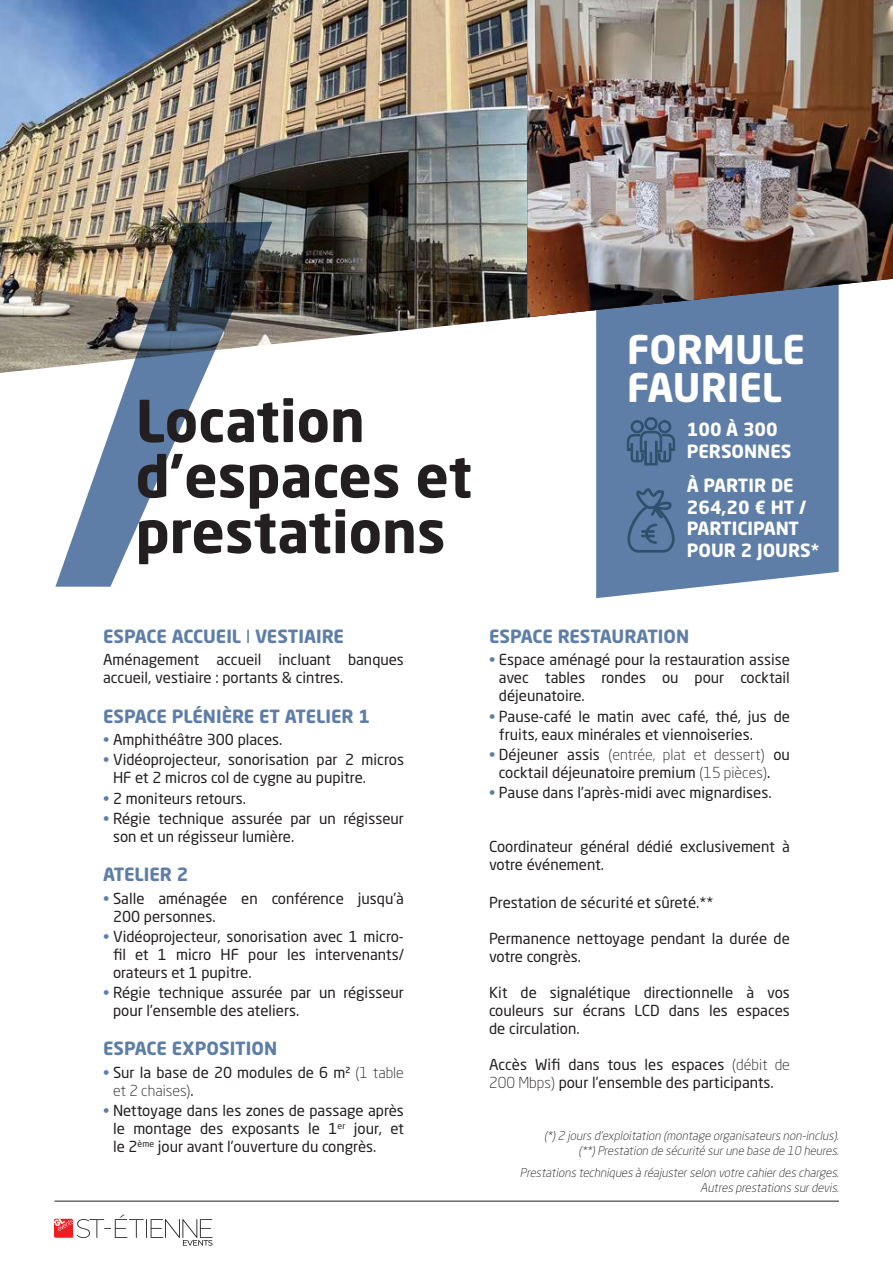
<style>
.page{position:relative;width:893px;height:1263px;background:#fff}
.page>*{position:absolute;margin:0;border:0;box-sizing:border-box;transform-origin:0 0}
.t1{font:700 57px/55.5px "Neo Sans Std";color:#231f20}
.t2{font:700 39px/37.5px "Neo Sans Std";color:#fff}
.t3{font:700 18px "Neo Sans Std";color:#5e7ea7}
.t4{font:700 18px/21.6px "Neo Sans Std";color:#fff}
.t5{font:15px/18px "Neo Sans Std";color:#231f20}
.t6{font:italic 300 12px/14.4px "Neo Sans Std";color:#231f20;text-align:right}
.s1{font-weight:400}
.s2{color:#5e7ea7}
.s3{font-weight:300}
</style>
<div class="page">
<div style="left:596px;top:317px;width:243px;height:281px;background:#5e7ea7"></div>
<img style="left:0;top:0;width:724px;height:373px">
<img style="left:55px;top:222px;width:217px;height:365px">
<svg style="left:626px;top:417px;width:49px;height:49px;background:#4b6b8f"></svg>
<svg style="left:627px;top:488px;width:48px;height:65px;background:#517197"></svg>
<img style="left:527px;top:0;width:366px;height:317px">
<hr style="left:54px;top:1201px;width:785px;height:1px;background:#231f20">
<svg style="left:54px;top:1214px;width:158px;height:32px"></svg>
<h1 class="t1" style="left:136px;top:392px;width:338px">Location d’espaces et prestations</h1>
<h2 class="t2" style="left:627px;top:330px;width:179px">FORMULE<br>FAURIEL</h2>
<p class="t4" style="left:687px;top:418px;width:106px">100 À 300<br>PERSONNES</p>
<p class="t4" style="left:687px;top:474px;width:134px">À PARTIR DE<br>264,20 € HT /<br>PARTICIPANT<br>POUR 2 JOURS*</p>
<p class="t3" style="left:103px;top:625px;width:242px">ESPACE ACCUEIL <span class="s1">I</span> VESTIAIRE</p>
<p class="t5" style="left:103px;top:651px;width:302px">Aménagement accueil incluant banques accueil, vestiaire : portants &amp; cintres.</p>
<p class="t3" style="left:103px;top:705px;width:268px">ESPACE PLÉNIÈRE ET ATELIER 1</p>
<p class="t5" style="left:103px;top:730px;width:181px"><span class="s2">•</span> Amphithéâtre 300 places.</p>
<p class="t5" style="left:113px;top:751px;width:292px;text-indent:-10px"><span class="s2">•</span> Vidéoprojecteur, sonorisation par 2 micros<br>HF et 2 micros col de cygne au pupitre.</p>
<p class="t5" style="left:103px;top:789px;width:144px"><span class="s2">•</span> 2 moniteurs retours.</p>
<p class="t5" style="left:113px;top:809px;width:292px;text-indent:-10px"><span class="s2">•</span> Régie technique assurée par un régisseur son et un régisseur lumière.</p>
<p class="t3" style="left:103px;top:863px;width:87px">ATELIER 2</p>
<p class="t5" style="left:113px;top:889px;width:292px;text-indent:-10px"><span class="s2">•</span> Salle aménagée en conférence jusqu’à<br>200 personnes.</p>
<p class="t5" style="left:113px;top:927px;width:292px;text-align:justify;text-indent:-10px"><span class="s2">•</span> Vidéoprojecteur, sonorisation avec 1 micro&shy;fil et 1 micro HF pour les intervenants/ orateurs et 1 pupitre.</p>
<p class="t5" style="left:113px;top:983px;width:292px;text-indent:-10px"><span class="s2">•</span> Régie technique assurée par un régisseur pour l’ensemble des ateliers.</p>
<p class="t3" style="left:103px;top:1037px;width:176px">ESPACE EXPOSITION</p>
<p class="t5" style="left:113px;top:1063px;width:292px;text-indent:-10px"><span class="s2">•</span> Sur la base de 20 modules de 6 m² <span class="s3">(1 table et 2 chaises)</span>.</p>
<p class="t5" style="left:113px;top:1101px;width:292px;text-align:justify;text-indent:-10px"><span class="s2">•</span> Nettoyage dans les zones de passage après le montage des exposants le 1<sup>er</sup> jour, et le 2<sup>ème</sup> jour avant l’ouverture du congrès.</p>
<p class="t3" style="left:489px;top:625px;width:202px">ESPACE RESTAURATION</p>
<p class="t5" style="left:499px;top:651px;width:292px;text-align:justify;text-indent:-10px"><span class="s2">•</span> Espace aménagé pour la restauration assise avec tables rondes ou pour cocktail déjeunatoire.</p>
<p class="t5" style="left:499px;top:707px;width:292px;text-indent:-10px"><span class="s2">•</span> Pause-café le matin avec café, thé, jus de fruits, eaux minérales et viennoiseries.</p>
<p class="t5" style="left:499px;top:745px;width:292px;text-indent:-10px"><span class="s2">•</span> Déjeuner assis <span class="s3">(entrée, plat et dessert)</span> ou cocktail déjeunatoire premium <span class="s3">(15 pièces)</span>.</p>
<p class="t5" style="left:489px;top:783px;width:284px"><span class="s2">•</span> Pause dans l’après-midi avec mignardises.</p>
<p class="t5" style="left:489px;top:837px;width:302px">Coordinateur général dédié exclusivement à votre événement.</p>
<p class="t5" style="left:489px;top:893px;width:226px">Prestation de sécurité et sûreté.**</p>
<p class="t5" style="left:489px;top:929px;width:302px">Permanence nettoyage pendant la durée de votre congrès.</p>
<p class="t5" style="left:489px;top:983px;width:302px;text-align:justify">Kit de signalétique directionnelle à vos couleurs sur écrans LCD dans les espaces de circulation.</p>
<p class="t5" style="left:489px;top:1055px;width:302px">Accès Wifi dans tous les espaces <span class="s3">(débit de<br>200 Mbps)</span> pour l’ensemble des participants.</p>
<p class="t6" style="left:544px;top:1128px;width:299px">(*)2 jours d’exploitation (montage organisateurs non-inclus). (**)Prestation de sécurité surune base de 10 heures.</p>
<p class="t6" style="left:520px;top:1166px;width:323px">Prestations techniques à réajusterselon votre cahierdes charges.<br>Autres prestations surdevis.</p>
</div>
